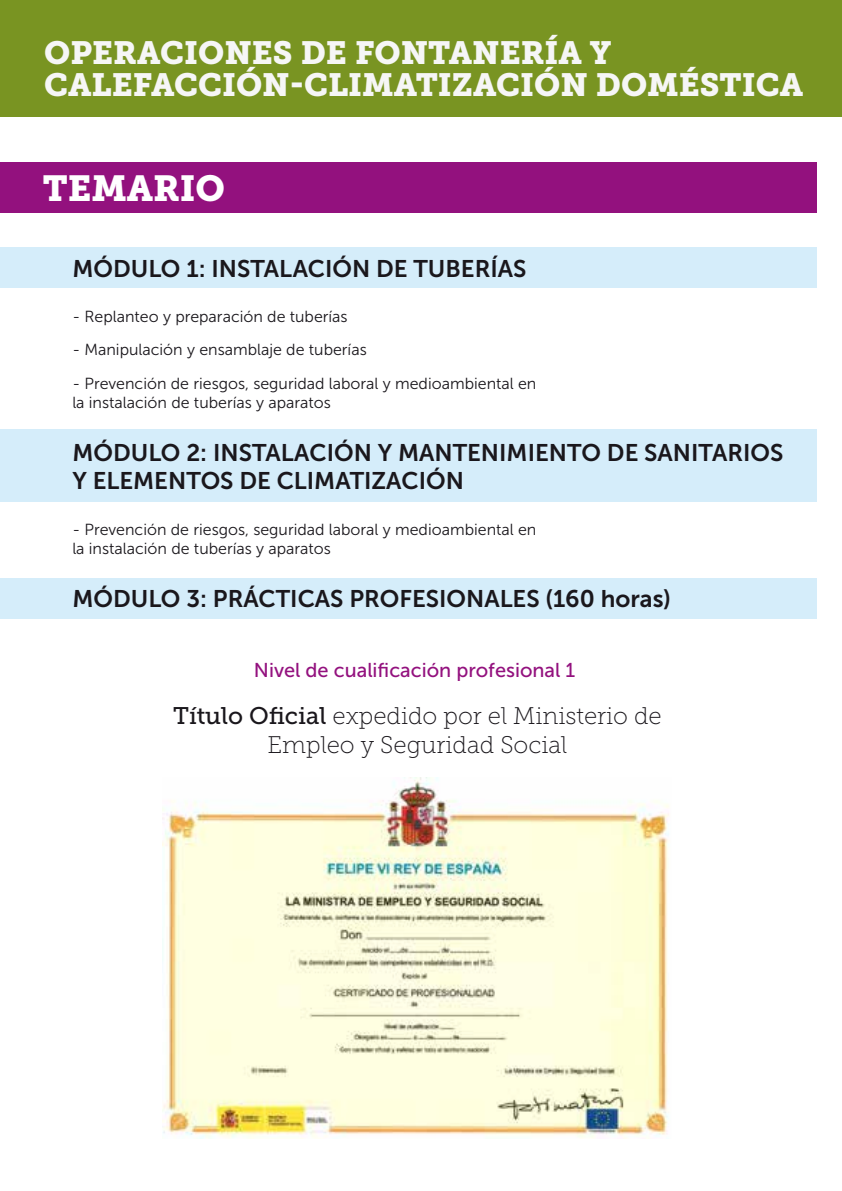
<style>
.page{position:relative;width:842px;height:1191px;background:#fff}
.page>*{position:absolute;margin:0;border:0;box-sizing:border-box;transform-origin:0 0}
.t1{font:36px "Museo Slab 900";color:#fff}
.t2{font:32px/32px "Museo Slab 900";color:#f6f6f6}
.t3{font:24px/28.8px "Museo Sans 700";color:#1a171c}
.t4{font:24px/28.8px "Museo Slab 100";color:#1a171c;text-align:center}
.t5{font:20px "Museo Sans 500";color:#93117e}
.t6{font:16px/19.2px "Museo Sans 300";color:#1a171c}
.s1{font-family:"Museo Slab 500"}
</style>
<div class="page">
<div style="left:0;top:162px;width:817px;height:50px;background:#93117e"></div>
<div style="left:0;top:0;width:842px;height:116px;background:#799422"></div>
<div style="left:0;top:247px;width:817px;height:40px;background:#d5edfa"></div>
<div style="left:0;top:578px;width:817px;height:40px;background:#d5edfa"></div>
<div style="left:0;top:429px;width:817px;height:72px;background:#d5edfa"></div>
<img style="left:163px;top:777px;width:506px;height:361px">
<h2 class="t2" style="left:44px;top:37px;width:760px">OPERACIONES DE FONTANERÍA Y<br>CALEFACCIÓN-CLIMATIZACIÓN DOMÉSTICA</h2>
<h1 class="t1" style="left:43px;top:168px;width:184px">TEMARIO</h1>
<h3 class="t3" style="left:72px;top:254px;width:456px">MÓDULO 1: INSTALACIÓN DE TUBERÍAS</h3>
<p class="t6" style="left:72px;top:307px;width:277px">- Replanteo y preparación de tuberías</p>
<p class="t6" style="left:72px;top:340px;width:296px">- Manipulación y ensamblaje de tuberías</p>
<p class="t6" style="left:72px;top:373px;width:466px">- Prevención de riesgos, seguridad laboral y medioambiental en la instalación de tuberías y aparatos</p>
<h3 class="t3" style="left:72px;top:438px;width:712px">MÓDULO 2: INSTALACIÓN Y MANTENIMIENTO DE SANITARIOS<br>Y ELEMENTOS DE CLIMATIZACIÓN</h3>
<p class="t6" style="left:72px;top:519px;width:466px">- Prevención de riesgos, seguridad laboral y medioambiental en la instalación de tuberías y aparatos</p>
<h3 class="t3" style="left:72px;top:584px;width:600px">MÓDULO 3: PRÁCTICAS PROFESIONALES (160 horas)</h3>
<p class="t5" style="left:254px;top:659px;width:323px">Nivel de cualificación profesional 1</p>
<h3 class="t4" style="left:173px;top:701px;width:490px"><span class="s1">Título Oficial</span> expedido por el Ministerio de<br>Empleo y Seguridad Social</h3>
</div>
